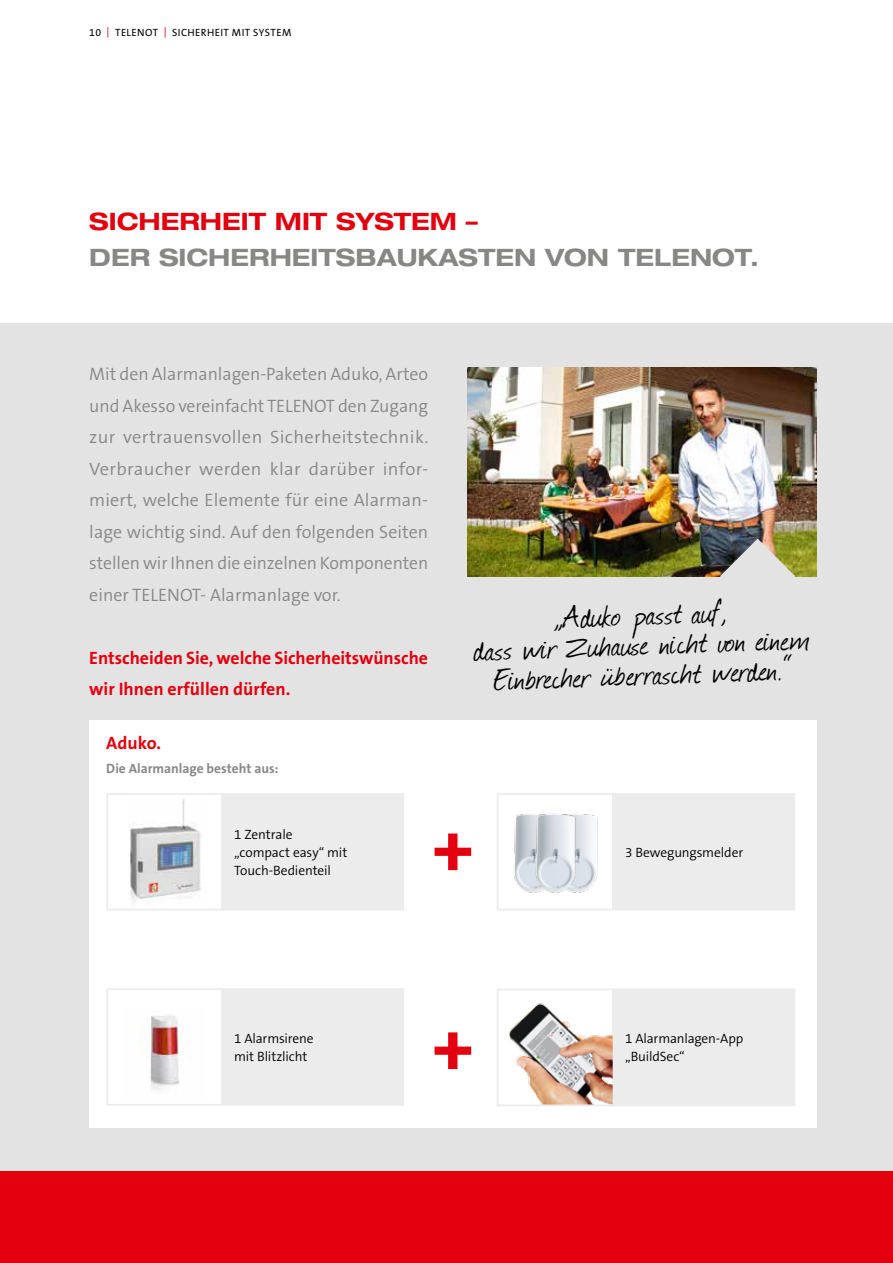
<style>
.page{position:relative;width:893px;height:1263px;background:#fff}
.page>*{position:absolute;margin:0;border:0;box-sizing:border-box;transform-origin:0 0}
.t1{font:37.5px/30px "Journal";color:#000;text-align:center}
.t2{font:700 expanded 24px "Helvetica Neue LT Pro";color:#878786}
.t3{font:700 expanded 24px "Helvetica Neue LT Pro";color:#e3000f}
.t4{font:300 18px/31.5px "The Sans B4";letter-spacing:-.005em;color:#878786;text-align:justify}
.t5{font:700 18px/31.5px "The Sans B7";color:#e3000f}
.t6{font:300 13.5px/18px "The Sans B4";letter-spacing:-.01em;color:#000}
.t7{font:700 13.5px "The Sans B7";color:#878786}
.t8{font:10.5px "The Sans B5 Plain";letter-spacing:.04em;color:#000}
.s1{color:#e3000f}
</style>
<div class="page">
<div style="left:0;top:323px;width:893px;height:940px;background:#e3e3e3"></div>
<div style="left:89px;top:720px;width:727px;height:408px;background:#fff"></div>
<div style="left:612px;top:793px;width:183px;height:117px;background:#ececed"></div>
<div style="left:497px;top:793px;width:117px;height:117px;border:2px solid #ececed"></div>
<div style="left:221px;top:988px;width:183px;height:118px;background:#ececed"></div>
<div style="left:106px;top:988px;width:118px;height:118px;border:2px solid #ececed"></div>
<div style="left:612px;top:988px;width:183px;height:118px;background:#ececed;border:2px solid #ececed"></div>
<svg style="left:435px;top:833px;width:36px;height:37px"></svg>
<svg style="left:435px;top:1032px;width:36px;height:37px"></svg>
<img style="left:468px;top:368px;width:348px;height:208px">
<svg style="left:720px;top:539px;width:75px;height:38px"></svg>
<div style="left:0;top:1171px;width:893px;height:92px;background:#e3000f"></div>
<div style="left:221px;top:793px;width:183px;height:117px;background:#ececed"></div>
<img style="left:130px;top:799px;width:71px;height:102px">
<div style="left:106px;top:793px;width:118px;height:117px;border:2px solid #ececed"></div>
<img style="left:509px;top:1003px;width:102px;height:100px">
<div style="left:497px;top:988px;width:117px;height:118px;border:2px solid #ececed"></div>
<img style="left:581px;top:814px;width:17px;height:79px">
<img style="left:513px;top:814px;width:16px;height:79px">
<img style="left:529px;top:814px;width:52px;height:79px">
<img style="left:151px;top:1103px;width:27px;height:3px">
<img style="left:139px;top:1015px;width:52px;height:75px">
<p class="t8" style="left:89px;top:27px;width:204px">10 <span class="s1">|</span> TELENOT <span class="s1">|</span> SICHERHEIT MIT SYSTEM</p>
<h2 class="t3" style="left:89px;top:206px;width:390px">SICHERHEIT MIT SYSTEM –</h2>
<h2 class="t2" style="left:89px;top:242px;width:671px">DER SICHERHEITSBAUKASTEN VON TELENOT.</h2>
<p class="t4" style="left:89px;top:359px;width:341px">Mit den Alarmanlagen-Paketen Aduko, Arteo und Akesso vereinfacht TELENOT den Zugang zur vertrauensvollen Sicherheitstechnik.<br>Verbraucher werden klar darüber infor&shy;miert, welche Elemente für eine Alarman&shy;lage wichtig sind. Auf den folgenden Seiten stellen wir Ihnen die einzelnen Komponenten einer TELENOT- Alarmanlage vor.</p>
<p class="t5" style="left:89px;top:643px;width:340px">Entscheiden Sie, welche Sicherheitswünsche wir Ihnen erfüllen dürfen.</p>
<p class="t5" style="left:106px;top:728px;width:56px">Aduko.</p>
<p class="t7" style="left:106px;top:761px;width:174px">Die Alarmanlage besteht aus:</p>
<p class="t6" style="left:234px;top:826px;width:115px">1 Zentrale „compact easy“ mit<br>Touch-Bedienteil</p>
<h1 class="t1" style="left:472px;top:604px;width:338px;rotate:-2deg">„Aduko passt auf,<br>dass wir Zuhause nicht von einem<br>Einbrecher überrascht werden.“</h1>
<p class="t6" style="left:625px;top:844px;width:120px">3 Bewegungsmelder</p>
<p class="t6" style="left:234px;top:1030px;width:81px">1 Alarmsirene mit Blitzlicht</p>
<p class="t6" style="left:625px;top:1030px;width:120px">1 Alarmanlagen-App „BuildSec“</p>
</div>
